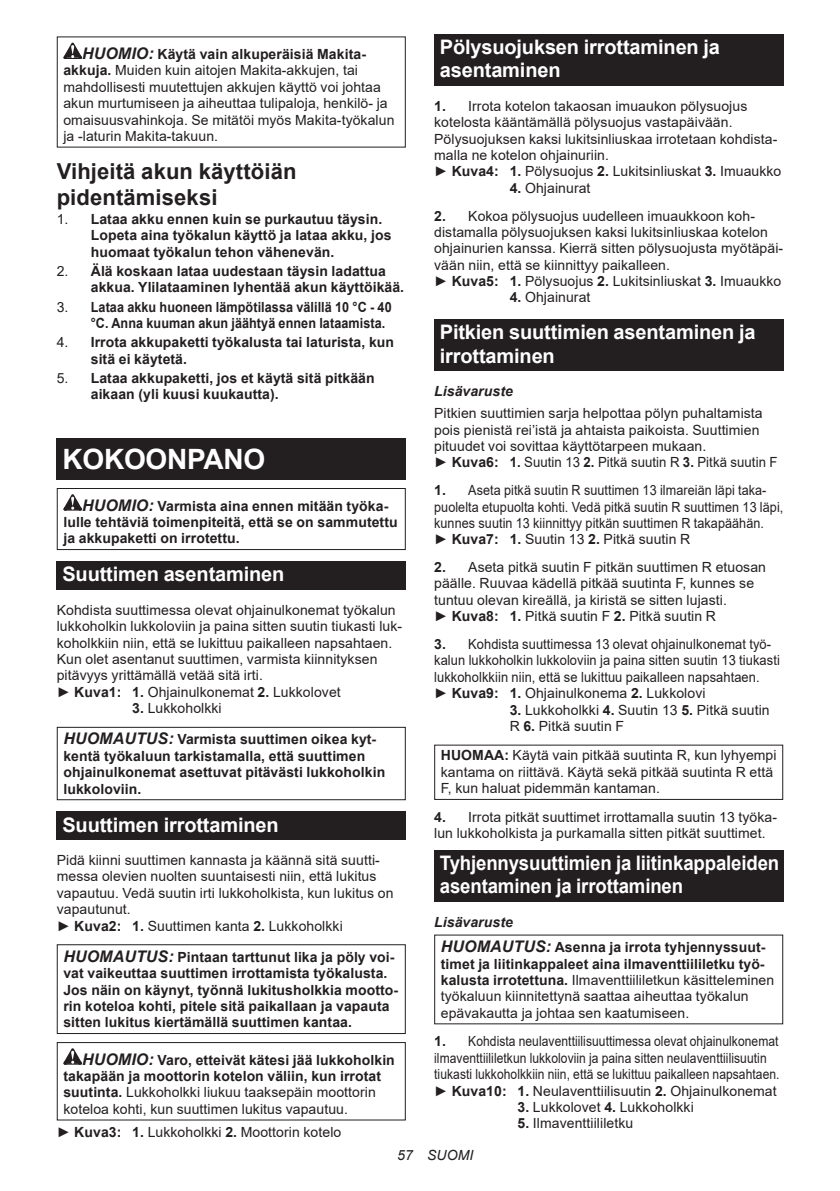
<style>
.page{position:relative;width:840px;height:1191px;background:#fff}
.page>*{position:absolute;margin:0;border:0;box-sizing:border-box;transform-origin:0 0}
.t1{font:700 28px "Arial";letter-spacing:-.01em;color:#fff}
.t2{font:700 22px/25.8px "Arial";letter-spacing:.005em;color:#231f20}
.t3{font:700 20px/23.4px "Arial";letter-spacing:-.01em;color:#fff}
.t4{font:700 20px/23.4px "Arial";letter-spacing:-.01em;color:#fff;scale:.93 1}
.t5{font:14px/16.4px "Arial";letter-spacing:.005em;color:#231f20}
.t6{font:700 14px/16.4px "Arial";letter-spacing:.005em;color:#231f20}
.t7{font:14px/16.4px "Arial";letter-spacing:.005em;color:#231f20;scale:.86 1}
.t8{font:14px/16.4px "Arial";letter-spacing:.005em;color:#231f20;scale:.92 1}
.t9{font:14px/16.4px "Arial";letter-spacing:.005em;color:#231f20;scale:.9 1}
.t10{font:700 14px/16.4px "Arial";letter-spacing:.005em;color:#231f20;scale:.9 1}
.t11{font:italic 700 14px "Arial";letter-spacing:.005em;color:#231f20}
.t12{font:italic 14px "Arial";letter-spacing:.005em;color:#231f20}
.s1{font-weight:700;font-style:italic;font-size:16px}
.s2{font-weight:700}
.s3{font-weight:400}
.s4{font-style:italic;font-size:16px}
.s5{font-style:italic}
</style>
<div class="page">
<svg style="left:63px;top:43px;width:19px;height:16px"></svg>
<div style="left:57px;top:439px;width:348px;height:41px;background:#231f20"></div>
<svg style="left:63px;top:494px;width:19px;height:16px"></svg>
<div style="left:57px;top:488px;width:348px;height:62px;border:1px solid #231f20"></div>
<div style="left:57px;top:561px;width:348px;height:29px;background:#231f20"></div>
<div style="left:57px;top:727px;width:348px;height:73px;border:1px solid #231f20"></div>
<div style="left:57px;top:811px;width:348px;height:29px;background:#231f20"></div>
<div style="left:57px;top:944px;width:348px;height:90px;border:1px solid #231f20"></div>
<svg style="left:63px;top:1048px;width:19px;height:16px"></svg>
<div style="left:57px;top:1042px;width:348px;height:78px;border:1px solid #231f20"></div>
<div style="left:434px;top:34px;width:348px;height:52px;background:#231f20"></div>
<div style="left:434px;top:319px;width:348px;height:52px;background:#231f20"></div>
<div style="left:434px;top:744px;width:348px;height:56px;border:1px solid #231f20"></div>
<div style="left:434px;top:849px;width:348px;height:52px;background:#231f20"></div>
<p class="t5" style="left:63px;top:46px;width:332px;text-indent:19px"><span class="s1">HUOMIO:</span> <span class="s2">Käytä vain alkuperäisiä Makita&shy;akkuja.</span> Muiden kuin aitojen Makita-akkujen, tai mahdollisesti muutettujen akkujen käyttö voi johtaa akun murtumiseen ja aiheuttaa tulipaloja, henkilö- ja omaisuusvahinkoja. Se mitätöi myös Makita-työkalun ja -laturin Makita-takuun.</p>
<h2 class="t2" style="left:57px;top:159px;width:241px">Vihjeitä akun käyttöiän pidentämiseksi</h2>
<p class="t6" style="left:91px;top:211px;width:302px;text-indent:-34px"><span class="s3">1.</span> Lataa akku ennen kuin se purkautuu täysin.<br>Lopeta aina työkalun käyttö ja lataa akku, jos huomaat työkalun tehon vähenevän.</p>
<p class="t6" style="left:91px;top:263px;width:315px;text-indent:-34px"><span class="s3">2.</span> Älä koskaan lataa uudestaan täysin ladattua akkua. Ylilataaminen lyhentää akun käyttöikää.</p>
<p class="t10" style="left:91px;top:299px;width:336px;text-indent:-34px"><span class="s3">3.</span> Lataa akku huoneen lämpötilassa välillä 10 °C - 40 °C. Anna kuuman akun jäähtyä ennen lataamista.</p>
<p class="t6" style="left:91px;top:334px;width:304px;text-indent:-34px"><span class="s3">4.</span> Irrota akkupaketti työkalusta tai laturista, kun sitä ei käytetä.</p>
<p class="t6" style="left:91px;top:370px;width:285px;text-indent:-34px"><span class="s3">5.</span> Lataa akkupaketti, jos et käytä sitä pitkään aikaan (yli kuusi kuukautta).</p>
<h1 class="t1" style="left:62px;top:439px;width:204px">KOKOONPANO</h1>
<p class="t6" style="left:63px;top:497px;width:335px;text-indent:19px"><span class="s4">HUOMIO:</span> Varmista aina ennen mitään työka&shy;lulle tehtäviä toimenpiteitä, että se on sammutettu ja akkupaketti on irrotettu.</p>
<h3 class="t3" style="left:62px;top:563px;width:223px">Suuttimen asentaminen</h3>
<p class="t5" style="left:57px;top:601px;width:347px">Kohdista suuttimessa olevat ohjainulkonemat työkalun lukkoholkin lukkoloviin ja paina sitten suutin tiukasti luk&shy;koholkkiin niin, että se lukittuu paikalleen napsahtaen.<br>Kun olet asentanut suuttimen, varmista kiinnityksen pitävyys yrittämällä vetää sitä irti.<br>► <span class="s2">Kuva1: 1.</span> Ohjainulkonemat <span class="s2">2.</span> Lukkolovet</p>
<p class="t5" style="left:132px;top:700px;width:91px"><span class="s2">3.</span> Lukkoholkki</p>
<p class="t6" style="left:63px;top:731px;width:323px"><span class="s4">HUOMAUTUS:</span> Varmista suuttimen oikea kyt&shy;kentä työkaluun tarkistamalla, että suuttimen ohjainulkonemat asettuvat pitävästi lukkoholkin lukkoloviin.</p>
<h3 class="t3" style="left:62px;top:813px;width:218px">Suuttimen irrottaminen</h3>
<p class="t5" style="left:57px;top:851px;width:338px">Pidä kiinni suuttimen kannasta ja käännä sitä suutti&shy;messa olevien nuolten suuntaisesti niin, että lukitus vapautuu. Vedä suutin irti lukkoholkista, kun lukitus on vapautunut.<br>► <span class="s2">Kuva2: 1.</span> Suuttimen kanta <span class="s2">2.</span> Lukkoholkki</p>
<p class="t6" style="left:63px;top:948px;width:336px"><span class="s4">HUOMAUTUS:</span> Pintaan tarttunut lika ja pöly voi&shy;vat vaikeuttaa suuttimen irrottamista työkalusta.<br>Jos näin on käynyt, työnnä lukitusholkkia mootto&shy;rin koteloa kohti, pitele sitä paikallaan ja vapauta sitten lukitus kiertämällä suuttimen kantaa.</p>
<p class="t6" style="left:63px;top:1051px;width:333px;text-indent:19px"><span class="s4">HUOMIO:</span> Varo, etteivät kätesi jää lukkoholkin takapään ja moottorin kotelon väliin, kun irrotat suutinta. <span class="s3">Lukkoholkki liukuu taaksepäin moottorin koteloa kohti, kun suuttimen lukitus vapautuu.</span></p>
<p class="t5" style="left:57px;top:1123px;width:286px">► <span class="s2">Kuva3: 1.</span> Lukkoholkki <span class="s2">2.</span> Moottorin kotelo</p>
<h3 class="t3" style="left:439px;top:36px;width:281px">Pölysuojuksen irrottaminen ja asentaminen</h3>
<p class="t5" style="left:434px;top:98px;width:348px"><span class="s2">1.</span> Irrota kotelon takaosan imuaukon pölysuojus kotelosta kääntämällä pölysuojus vastapäivään.<br>Pölysuojuksen kaksi lukitsinliuskaa irrotetaan kohdista&shy;malla ne kotelon ohjainuriin.<br>► <span class="s2">Kuva4: 1.</span> Pölysuojus <span class="s2">2.</span> Lukitsinliuskat <span class="s2">3.</span> Imuaukko</p>
<p class="t5" style="left:509px;top:179px;width:82px"><span class="s2">4.</span> Ohjainurat</p>
<p class="t5" style="left:434px;top:207px;width:350px"><span class="s2">2.</span> Kokoa pölysuojus uudelleen imuaukkoon koh&shy;distamalla pölysuojuksen kaksi lukitsinliuskaa kotelon ohjainurien kanssa. Kierrä sitten pölysuojusta myötäpäi&shy;vään niin, että se kiinnittyy paikalleen.<br>► <span class="s2">Kuva5: 1.</span> Pölysuojus <span class="s2">2.</span> Lukitsinliuskat <span class="s2">3.</span> Imuaukko</p>
<p class="t5" style="left:509px;top:289px;width:82px"><span class="s2">4.</span> Ohjainurat</p>
<h3 class="t3" style="left:439px;top:321px;width:317px">Pitkien suuttimien asentaminen ja irrottaminen</h3>
<p class="t11" style="left:434px;top:382px;width:80px">Lisävaruste</p>
<p class="t5" style="left:434px;top:405px;width:344px">Pitkien suuttimien sarja helpottaa pölyn puhaltamista pois pienistä rei’istä ja ahtaista paikoista. Suuttimien pituudet voi sovittaa käyttötarpeen mukaan.<br>► <span class="s2">Kuva6: 1.</span> Suutin 13 <span class="s2">2.</span> Pitkä suutin R <span class="s2">3.</span> Pitkä suutin F</p>
<p class="t9" style="left:434px;top:482px;width:389px"><span class="s2">1.</span> Aseta pitkä suutin R suuttimen 13 ilmareiän läpi taka&shy;puolelta etupuolta kohti. Vedä pitkä suutin R suuttimen 13 läpi, kunnes suutin 13 kiinnittyy pitkän suuttimen R takapäähän.<br>► <span class="s2">Kuva7: 1.</span> Suutin 13 <span class="s2">2.</span> Pitkä suutin R</p>
<p class="t5" style="left:434px;top:559px;width:333px"><span class="s2">2.</span> Aseta pitkä suutin F pitkän suuttimen R etuosan päälle. Ruuvaa kädellä pitkää suutinta F, kunnes se tuntuu olevan kireällä, ja kiristä se sitten lujasti.<br>► <span class="s2">Kuva8: 1.</span> Pitkä suutin F <span class="s2">2.</span> Pitkä suutin R</p>
<p class="t8" style="left:434px;top:636px;width:377px"><span class="s2">3.</span> Kohdista suuttimessa 13 olevat ohjainulkonemat työ&shy;kalun lukkoholkin lukkoloviin ja paina sitten suutin 13 tiukasti lukkoholkkiin niin, että se lukittuu paikalleen napsahtaen.<br>► <span class="s2">Kuva9: 1.</span> Ohjainulkonema <span class="s2">2.</span> Lukkolovi</p>
<p class="t5" style="left:509px;top:701px;width:261px"><span class="s2">3.</span> Lukkoholkki <span class="s2">4.</span> Suutin 13 <span class="s2">5.</span> Pitkä suutin<br>R <span class="s2">6.</span> Pitkä suutin F</p>
<p class="t5" style="left:440px;top:747px;width:337px"><span class="s2">HUOMAA:</span> Käytä vain pitkää suutinta R, kun lyhyempi kantama on riittävä. Käytä sekä pitkää suutinta R että<br>F, kun haluat pidemmän kantaman.</p>
<p class="t5" style="left:434px;top:808px;width:344px"><span class="s2">4.</span> Irrota pitkät suuttimet irrottamalla suutin 13 työka&shy;lun lukkoholkista ja purkamalla sitten pitkät suuttimet.</p>
<h3 class="t4" style="left:439px;top:851px;width:366px">Tyhjennysuuttimien ja liitinkappaleiden asentaminen ja irrottaminen</h3>
<p class="t6" style="left:440px;top:909px;width:326px;line-height:25.6px;text-indent:-7px"><span class="s5">Lisävaruste<br></span><span class="s4">HUOMAUTUS:</span> Asenna ja irrota tyhjennyssuut-</p>
<p class="t5" style="left:440px;top:955px;width:335px"><span class="s2">timet ja liitinkappaleet aina ilmaventtiililetku työ&shy;kalusta irrotettuna.</span> Ilmaventtiililetkun käsitteleminen työkaluun kiinnitettynä saattaa aiheuttaa työkalun epävakautta ja johtaa sen kaatumiseen.</p>
<p class="t7" style="left:434px;top:1033px;width:403px"><span class="s2">1.</span> Kohdista neulaventtiilisuuttimessa olevat ohjainulkonemat ilmaventtiililetkun lukkoloviin ja paina sitten neulaventtiilisuutin tiukasti lukkoholkkiin niin, että se lukittuu paikalleen napsahtaen. ► <span class="s2">Kuva10: 1.</span> Neulaventtiilisuutin <span class="s2">2.</span> Ohjainulkonemat</p>
<p class="t5" style="left:517px;top:1098px;width:178px"><span class="s2">3.</span> Lukkolovet <span class="s2">4.</span> Lukkoholkki</p>
<p class="t5" style="left:517px;top:1115px;width:117px"><span class="s2">5.</span> Ilmaventtiililetku</p>
<p class="t12" style="left:397px;top:1146px;width:78px">57 SUOMI</p>
</div>
